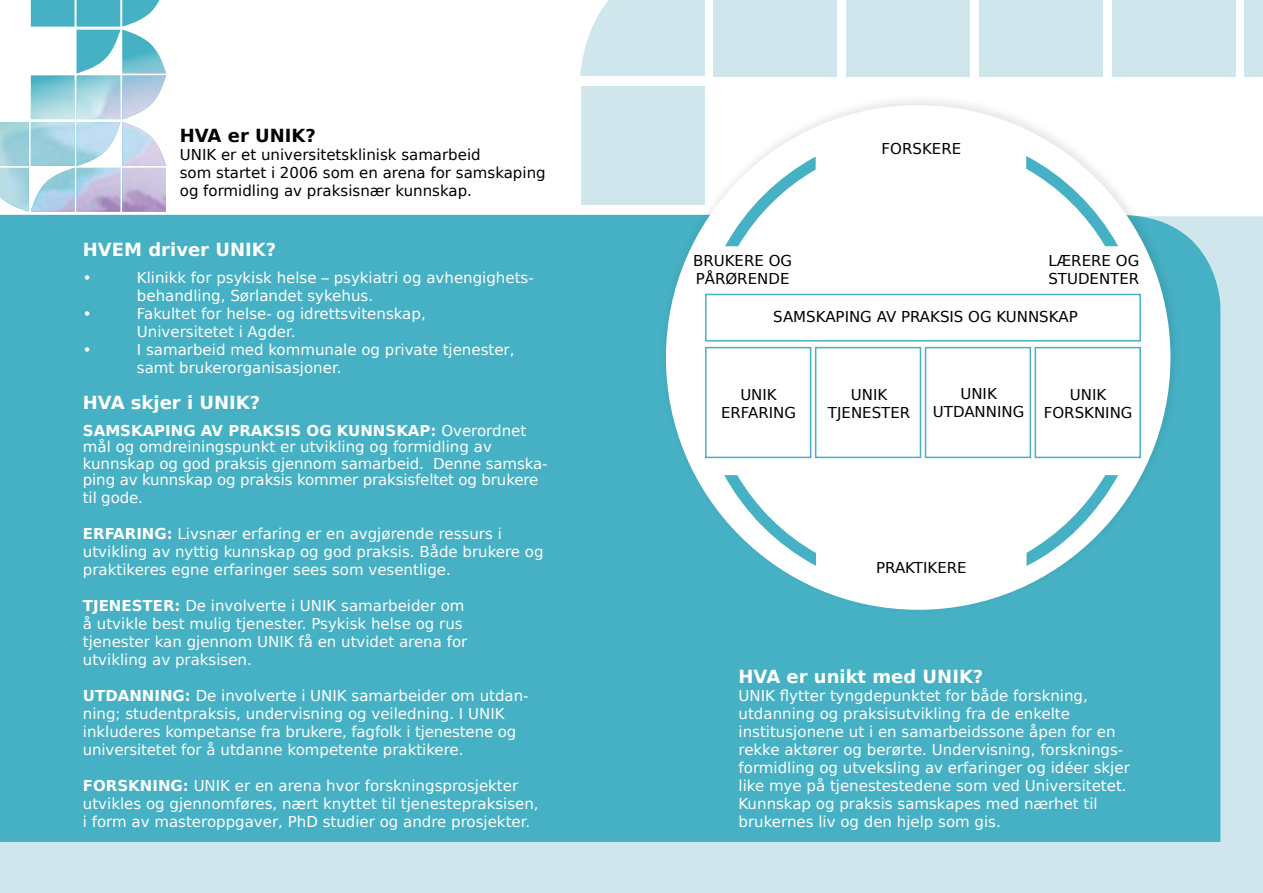
<style>
.page{position:relative;width:1263px;height:893px;background:#fff}
.page>*{position:absolute;margin:0;border:0;box-sizing:border-box;transform-origin:0 0}
.t1{font:700 18px "Bitstream Vera Sans";color:#fff}
.t2{font:700 18px "Bitstream Vera Sans";color:#000}
.t3{font:15px/18px "Bitstream Vera Sans";color:#fff}
.t4{font:15px/18px "Bitstream Vera Sans";color:#000;text-align:center}
.s1{font-weight:700}
</style>
<div class="page">
<div style="left:0;top:216px;width:1263px;height:677px;background:#cee6ec"></div>
<div style="left:713px;top:0;width:124px;height:76px;background:#cee6ec"></div>
<svg style="left:580px;top:0;width:124px;height:76px"></svg>
<div style="left:846px;top:0;width:124px;height:76px;background:#cee6ec"></div>
<div style="left:978px;top:0;width:124px;height:76px;background:#cee6ec"></div>
<div style="left:581px;top:86px;width:124px;height:119px;background:#cee6ec"></div>
<div style="left:0;top:215px;width:1220px;height:627px;background:#46b1c4"></div>
<svg style="left:30px;top:0;width:130px;height:23px"></svg>
<img style="left:0;top:23px;width:166px;height:189px">
<div style="left:660px;top:93px;width:520px;height:521px;background:#000;opacity:.1"></div>
<div style="left:666px;top:105px;width:504px;height:505px;background:#fff;border-radius:50%"></div>
<div style="left:705px;top:294px;width:436px;height:48px;background:#fff;border:2px solid #46b1c4"></div>
<div style="left:705px;top:347px;width:106px;height:111px;background:#fff;border:2px solid #46b1c4"></div>
<div style="left:815px;top:347px;width:106px;height:111px;background:#fff;border:2px solid #46b1c4"></div>
<div style="left:925px;top:347px;width:106px;height:111px;background:#fff;border:2px solid #46b1c4"></div>
<div style="left:1035px;top:347px;width:106px;height:111px;background:#fff;border:2px solid #46b1c4"></div>
<svg style="left:725px;top:156px;width:393px;height:90px"></svg>
<svg style="left:724px;top:475px;width:394px;height:91px"></svg>
<div style="left:1112px;top:0;width:124px;height:76px;background:#cee6ec"></div>
<div style="left:1244px;top:0;width:19px;height:76px;background:#cee6ec"></div>
<p class="t2" style="left:180px;top:126px;width:138px">HVA er UNIK?</p>
<p class="t4" style="left:180px;top:146px;width:367px;text-align:left">UNIK er et universitetsklinisk samarbeid<br>som startet i 2006 som en arena for samskaping og formidling av praksisnær kunnskap.</p>
<p class="t1" style="left:83px;top:239px;width:195px">HVEM driver UNIK?</p>
<p class="t3" style="left:83px;top:269px;width:10px">•</p>
<p class="t3" style="left:137px;top:269px;width:398px">Klinikk for psykisk helse – psykiatri og avhengighets&shy;behandling, Sørlandet sykehus.</p>
<p class="t3" style="left:83px;top:305px;width:10px">•</p>
<p class="t3" style="left:137px;top:305px;width:290px">Fakultet for helse- og idrettsvitenskap,<br>Universitetet i Agder.</p>
<p class="t3" style="left:83px;top:341px;width:10px">•</p>
<p class="t3" style="left:137px;top:341px;width:379px">I samarbeid med kommunale og private tjenester, samt brukerorganisasjoner.</p>
<p class="t1" style="left:83px;top:392px;width:179px">HVA skjer i UNIK?</p>
<p class="t3" style="left:83px;top:422px;width:466px;line-height:16.5px"><span class="s1">SAMSKAPING AV PRAKSIS OG KUNNSKAP:</span> Overordnet mål og omdreiningspunkt er utvikling og formidling av kunnskap og god praksis gjennom samarbeid. Denne samska&shy;ping av kunnskap og praksis kommer praksisfeltet og brukere</p>
<p class="t3" style="left:83px;top:489px;width:62px">til gode.</p>
<p class="t3" style="left:83px;top:525px;width:462px"><span class="s1">ERFARING:</span> Livsnær erfaring er en avgjørende ressurs i utvikling av nyttig kunnskap og god praksis. Både brukere og praktikeres egne erfaringer sees som vesentlige.</p>
<p class="t3" style="left:83px;top:597px;width:386px"><span class="s1">TJENESTER:</span> De involverte i UNIK samarbeider om å utvikle best mulig tjenester. Psykisk helse og rus tjenester kan gjennom UNIK få en utvidet arena for utvikling av praksisen.</p>
<p class="t3" style="left:83px;top:687px;width:447px"><span class="s1">UTDANNING:</span> De involverte i UNIK samarbeider om utdan&shy;ning; studentpraksis, undervisning og veiledning. I UNIK inkluderes kompetanse fra brukere, fagfolk i tjenestene og universitetet for å utdanne kompetente praktikere.</p>
<p class="t3" style="left:83px;top:777px;width:457px"><span class="s1">FORSKNING:</span> UNIK er en arena hvor forskningsprosjekter utvikles og gjennomføres, nært knyttet til tjenestepraksisen, i form av masteroppgaver, PhD studier og andre prosjekter.</p>
<p class="t4" style="left:882px;top:140px;width:81px">FORSKERE</p>
<p class="t4" style="left:693px;top:252px;width:101px;text-align:left">BRUKERE OG<br>PÅRØRENDE</p>
<p class="t4" style="left:1048px;top:252px;width:92px;text-align:left">LÆRERE OG<br>STUDENTER</p>
<p class="t4" style="left:773px;top:308px;width:306px">SAMSKAPING AV PRAKSIS OG KUNNSKAP</p>
<p class="t4" style="left:721px;top:386px;width:77px">UNIK<br>ERFARING</p>
<p class="t4" style="left:828px;top:386px;width:84px">UNIK<br>TJENESTER</p>
<p class="t4" style="left:933px;top:384px;width:93px">UNIK<br>UTDANNING</p>
<p class="t4" style="left:1044px;top:386px;width:90px">UNIK<br>FORSKNING</p>
<p class="t4" style="left:876px;top:559px;width:92px">PRAKTIKERE</p>
<p class="t1" style="left:738px;top:666px;width:246px">HVA er unikt med UNIK?</p>
<p class="t3" style="left:738px;top:686px;width:393px">UNIK flytter tyngdepunktet for både forskning, utdanning og praksisutvikling fra de enkelte institusjonene ut i en samarbeidssone åpen for en rekke aktører og berørte. Undervisning, forsknings&shy;formidling og utveksling av erfaringer og idéer skjer like mye på tjenestestedene som ved Universitetet.<br>Kunnskap og praksis samskapes med nærhet til brukernes liv og den hjelp som gis.</p>
</div>
